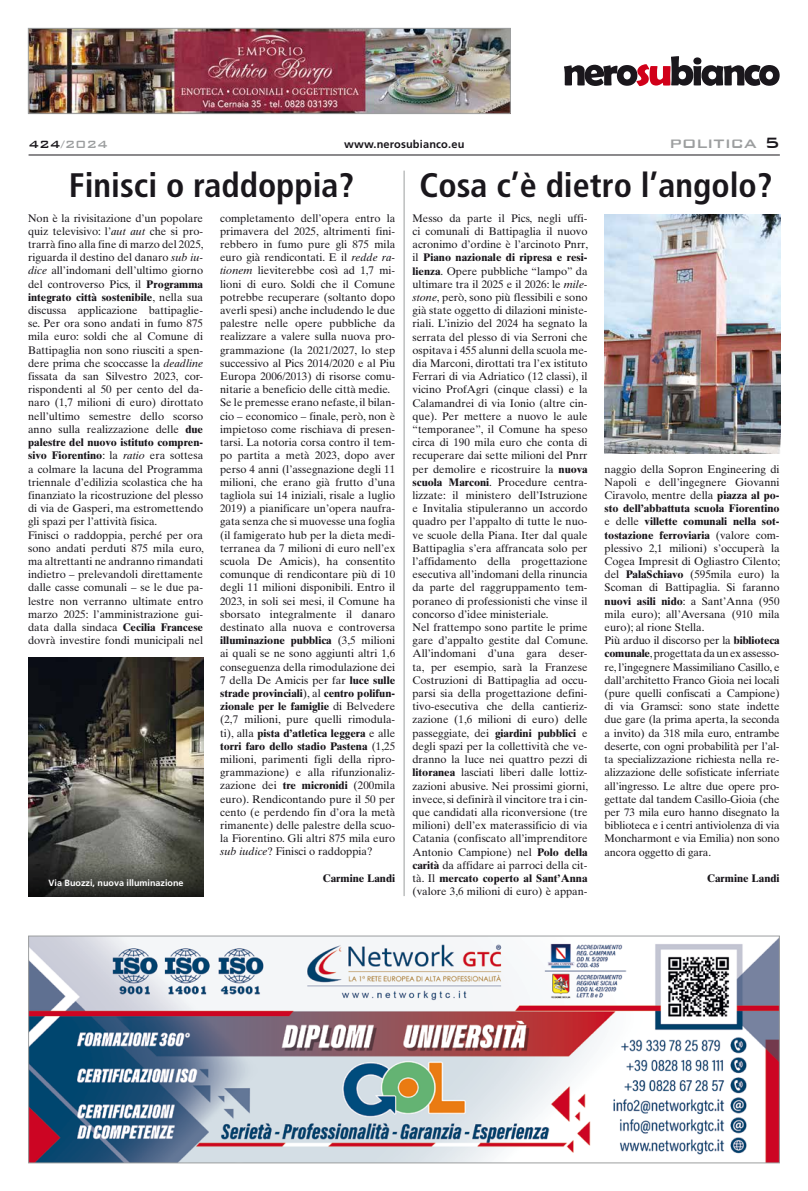
<style>
.page{position:relative;width:808px;height:1191px;background:#fff}
.page>*{position:absolute;margin:0;border:0;box-sizing:border-box;transform-origin:0 0}
.t1{font:700 condensed 34px "Frutiger";color:#1a171c}
.t2{font:500 20px "Bank Gothic";color:#9c9e9f}
.t3{font:500 14px "Bank Gothic";color:#9c9e9f}
.t4{font:11px/13.2px "Times Ten";color:#1a171c}
.t5{font:700 11px "Times Ten";color:#1a171c}
.t6{font:700 11px "Frutiger";letter-spacing:.015em;color:#1a171c}
.t7{font:700 9px "Frutiger";color:#fff}
.s1{color:#1a171c}
.s2{font-weight:700}
.s3{font-style:italic}
</style>
<div class="page">
<hr style="left:29px;top:155px;width:751px;height:1px;background:#1a171c">
<svg style="left:564px;top:56px;width:216px;height:30px"></svg>
<img style="left:30px;top:937px;width:748px;height:224px">
<div style="left:28px;top:935px;width:752px;height:228px;border:1px solid #9c9e9f"></div>
<img style="left:30px;top:30px;width:479px;height:82px">
<div style="left:28px;top:28px;width:483px;height:86px;border:1px solid #9c9e9f"></div>
<hr style="left:404px;top:171px;width:1px;height:725px;background:#9c9e9f">
<img style="left:604px;top:214px;width:176px;height:239px">
<img style="left:29px;top:657px;width:175px;height:205px">
<svg style="left:29px;top:862px;width:175px;height:34px;background:#3c3d38"></svg>
<p class="t3" style="left:28px;top:133px;width:81px"><span class="s1">424</span>/2024</p>
<p class="t6" style="left:344px;top:138px;width:122px">www.nerosubianco.eu</p>
<h2 class="t2" style="left:669px;top:127px;width:112px">politica <span class="s1">5</span></h2>
<h1 class="t1" style="left:420px;top:165px;width:354px">Cosa c’è dietro l’angolo?</h1>
<p class="t4" style="left:412px;top:211px;width:177px">Messo da parte il Pics, negli uffi&shy;ci comunali di Battipaglia il nuovo acronimo d’ordine è l’arcinoto Pnrr, il <span class="s2">Piano nazionale di ripresa e resi&shy;lienza</span>. Opere pubbliche “lampo” da ultimare tra il 2025 e il 2026: le <span class="s3">mile&shy;stone</span>, però, sono più flessibili e sono già state oggetto di dilazioni ministe&shy;riali. L’inizio del 2024 ha segnato la serrata del plesso di via Serroni che ospitava i 455 alunni della scuola me&shy;dia Marconi, dirottati tra l’ex istituto Ferrari di via Adriatico (12 classi), il vicino ProfAgri (cinque classi) e la Calamandrei di via Ionio (altre cin&shy;que). Per mettere a nuovo le aule “temporanee”, il Comune ha speso circa di 190 mila euro che conta di recuperare dai sette milioni del Pnrr per demolire e ricostruire la <span class="s2">nuova scuola Marconi</span>. Procedure centra&shy;lizzate: il ministero dell’Istruzione e Invitalia stipuleranno un accordo quadro per l’appalto di tutte le nuo&shy;ve scuole della Piana. Iter dal quale Battipaglia s’era affrancata solo per l’affidamento della progettazione esecutiva all’indomani della rinuncia da parte del raggruppamento tem&shy;poraneo di professionisti che vinse il concorso d’idee ministeriale.<br>Nel frattempo sono partite le prime gare d’appalto gestite dal Comune.<br>All’indomani d’una gara deser&shy;ta, per esempio, sarà la Franzese Costruzioni di Battipaglia ad occu&shy;parsi sia della progettazione defini&shy;tivo-esecutiva che della cantieriz&shy;zazione (1,6 milioni di euro) delle passeggiate, dei <span class="s2">giardini pubblici</span> e degli spazi per la collettività che ve&shy;dranno la luce nei quattro pezzi di <span class="s2">litoranea</span> lasciati liberi dalle lottiz&shy;zazioni abusive. Nei prossimi giorni, invece, si definirà il vincitore tra i cin&shy;que candidati alla riconversione (tre milioni) dell’ex materassificio di via Catania (confiscato all’imprenditore Antonio Campione) nel <span class="s2">Polo della carità</span> da affidare ai parroci della cit&shy;tà. Il <span class="s2">mercato coperto al Sant’Anna </span>(valore 3,6 milioni di euro) è appan-</p>
<h1 class="t1" style="left:69px;top:165px;width:287px">Finisci o raddoppia?</h1>
<p class="t4" style="left:28px;top:211px;width:177px">Non è la rivisitazione d’un popolare quiz televisivo: l’<span class="s3">aut aut</span> che si pro&shy;trarrà fino alla fine di marzo del 2025, riguarda il destino del danaro <span class="s3">sub iu&shy;dice</span> all’indomani dell’ultimo giorno del controverso Pics, il <span class="s2">Programma integrato città sostenibile</span>, nella sua discussa applicazione battipaglie&shy;se. Per ora sono andati in fumo 875 mila euro: soldi che al Comune di Battipaglia non sono riusciti a spen&shy;dere prima che scoccasse la <span class="s3">deadline </span>fissata da san Silvestro 2023, cor&shy;rispondenti al 50 per cento del da&shy;naro (1,7 milioni di euro) dirottato nell’ultimo semestre dello scorso anno sulla realizzazione delle <span class="s2">due palestre del nuovo istituto compren&shy;sivo Fiorentino</span>: la <span class="s3">ratio</span> era sottesa a colmare la lacuna del Programma triennale d’edilizia scolastica che ha finanziato la ricostruzione del plesso di via de Gasperi, ma estromettendo gli spazi per l’attività fisica.<br>Finisci o raddoppia, perché per ora sono andati perduti 875 mila euro, ma altrettanti ne andranno rimandati indietro – prelevandoli direttamente dalle casse comunali – se le due pa&shy;lestre non verranno ultimate entro marzo 2025: l’amministrazione gui&shy;data dalla sindaca <span class="s2">Cecilia Francese </span>dovrà investire fondi municipali nel</p>
<p class="t4" style="left:220px;top:211px;width:177px">completamento dell’opera entro la primavera del 2025, altrimenti fini&shy;rebbero in fumo pure gli 875 mila euro già rendicontati. E il <span class="s3">redde ra&shy;tionem</span> lieviterebbe così ad 1,7 mi&shy;lioni di euro. Soldi che il Comune potrebbe recuperare (soltanto dopo averli spesi) anche includendo le due palestre nelle opere pubbliche da realizzare a valere sulla nuova pro&shy;grammazione (la 2021/2027, lo step successivo al Pics 2014/2020 e al Piu Europa 2006/2013) di risorse comu&shy;nitarie a beneficio delle città medie.<br>Se le premesse erano nefaste, il bilan&shy;cio – economico – finale, però, non è impietoso come rischiava di presen&shy;tarsi. La notoria corsa contro il tem&shy;po partita a metà 2023, dopo aver perso 4 anni (l’assegnazione degli 11 milioni, che erano già frutto d’una tagliola sui 14 iniziali, risale a luglio 2019) a pianificare un’opera naufra&shy;gata senza che si muovesse una foglia (il famigerato hub per la dieta medi&shy;terranea da 7 milioni di euro nell’ex scuola De Amicis), ha consentito comunque di rendicontare più di 10 degli 11 milioni disponibili. Entro il 2023, in soli sei mesi, il Comune ha sborsato integralmente il danaro destinato alla nuova e controversa <span class="s2">illuminazione pubblica</span> (3,5 milioni ai quali se ne sono aggiunti altri 1,6 conseguenza della rimodulazione dei 7 della De Amicis per far <span class="s2">luce sulle strade provinciali</span>), al <span class="s2">centro polifun&shy;zionale per le famiglie</span> di Belvedere (2,7 milioni, pure quelli rimodula&shy;ti), alla <span class="s2">pista d’atletica leggera</span> e alle <span class="s2">torri faro dello stadio Pastena</span> (1,25 milioni, parimenti figli della ripro&shy;grammazione) e alla rifunzionaliz&shy;zazione dei <span class="s2">tre micronidi</span> (200mila euro). Rendicontando pure il 50 per cento (e perdendo fin d’ora la metà rimanente) delle palestre della scuo&shy;la Fiorentino. Gli altri 875 mila euro <span class="s3">sub iudice</span>? Finisci o raddoppia?</p>
<p class="t5" style="left:323px;top:871px;width:74px">Carmine Landi</p>
<p class="t7" style="left:48px;top:877px;width:137px">Via Buozzi, nuova illuminazione</p>
<p class="t4" style="left:604px;top:462px;width:177px">naggio della Sopron Engineering di Napoli e dell’ingegnere Giovanni Ciravolo, mentre della <span class="s2">piazza al po&shy;sto dell’abbattuta scuola Fiorentino </span>e delle <span class="s2">villette comunali nella sot&shy;tostazione ferroviaria</span> (valore com&shy;plessivo 2,1 milioni) s’occuperà la Cogea Impresit di Ogliastro Cilento; del <span class="s2">PalaSchiavo</span> (595mila euro) la Scoman di Battipaglia. Si faranno <span class="s2">nuovi asili nido</span>: a Sant’Anna (950 mila euro); all’Aversana (910 mila euro); al rione Stella.<br>Più arduo il discorso per la <span class="s2">biblioteca comunale</span>, progettata da un ex assesso&shy;re, l’ingegnere Massimiliano Casillo, e dall’architetto Franco Gioia nei locali (pure quelli confiscati a Campione) di via Gramsci: sono state indette due gare (la prima aperta, la seconda a invito) da 318 mila euro, entrambe deserte, con ogni probabilità per l’al&shy;ta specializzazione richiesta nella re&shy;alizzazione delle sofisticate inferriate all’ingresso. Le altre due opere pro&shy;gettate dal tandem Casillo-Gioia (che per 73 mila euro hanno disegnato la biblioteca e i centri antiviolenza di via Moncharmont e via Emilia) non sono ancora oggetto di gara.</p>
<p class="t5" style="left:707px;top:871px;width:74px">Carmine Landi</p>
</div>
